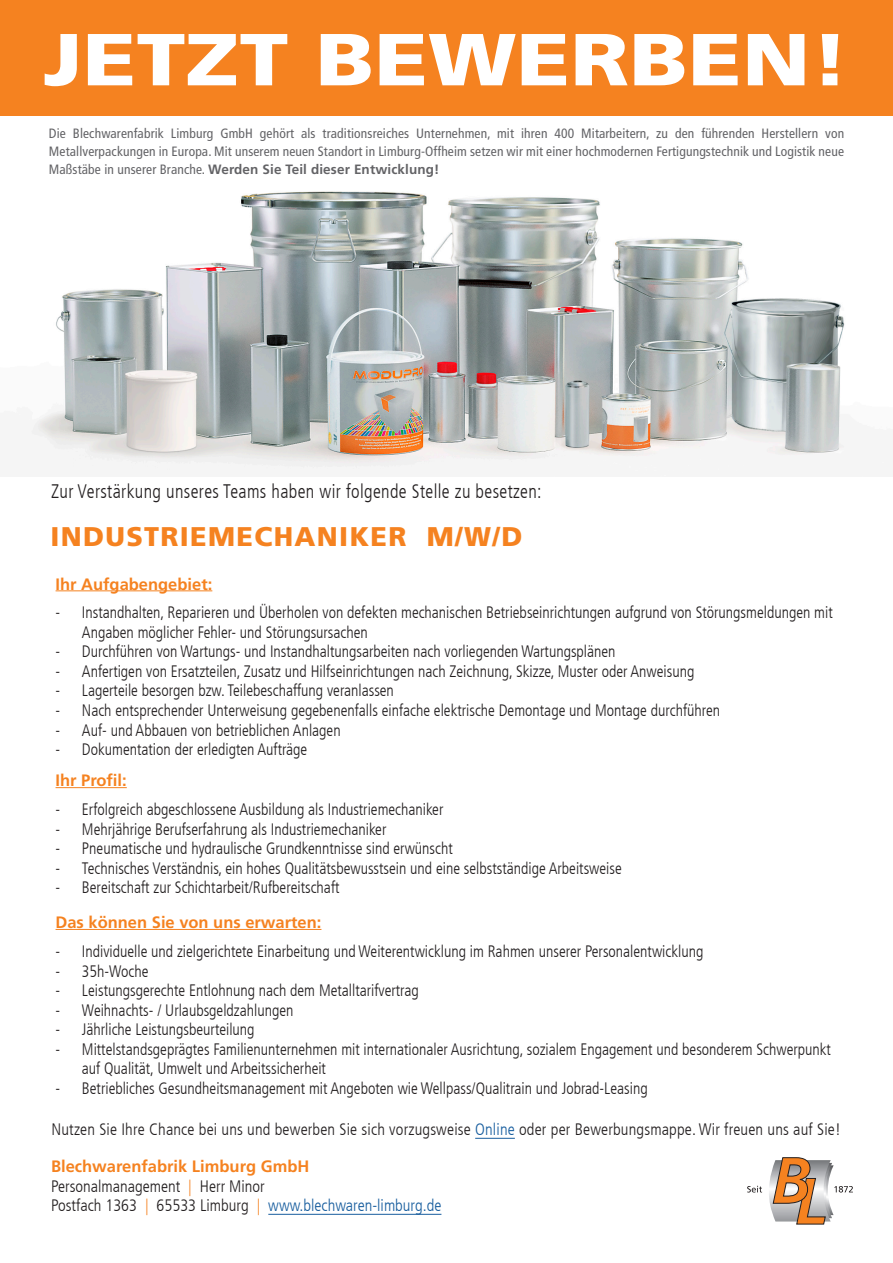
<style>
.page{position:relative;width:893px;height:1263px;background:#fff}
.page>*{position:absolute;margin:0;border:0;box-sizing:border-box;transform-origin:0 0}
.t1{font:900 73.5px "Frutiger LT Com";color:#fff;scale:1.2 1}
.t2{font:900 27px "Frutiger LT Com";letter-spacing:.05em;color:#f58220}
.t3{font:300 condensed 19.5px "Frutiger LT Com";letter-spacing:.02em;color:#231f20;scale:.94 1}
.t4{font:300 condensed 16.5px/19.5px "Frutiger LT Com";color:#231f20;scale:.96 1}
.t5{font:300 condensed 16.5px/19.8px "Frutiger LT Com";color:#231f20}
.t6{font:700 16.5px "Frutiger LT Com";color:#f58220}
.t7{font:condensed 13.5px/18px "Frutiger LT Com";letter-spacing:.01em;color:#636366;text-align:justify}
.s1{font-weight:700;font-stretch:normal}
.s2{color:#175d9e}
.s3{font-weight:700;font-stretch:normal;color:#f58220}
.s4{color:#f58220}
</style>
<div class="page">
<img style="left:31px;top:191px;width:814px;height:279px">
<div style="left:0;top:0;width:893px;height:116px;background:#f58220"></div>
<svg style="left:747px;top:1157px;width:106px;height:68px"></svg>
<hr style="left:56px;top:590px;width:156px;height:1px;background:#f58220">
<hr style="left:56px;top:787px;width:71px;height:1px;background:#f58220">
<hr style="left:56px;top:929px;width:265px;height:1px;background:#f58220">
<hr style="left:268px;top:1214px;width:173px;height:1px;background:#175d9e">
<hr style="left:475px;top:1138px;width:40px;height:1px;background:#175d9e">
<h1 class="t1" style="left:43px;top:15px;width:673px">JETZT BEWERBEN!</h1>
<p class="t7" style="left:49px;top:124px;width:797px">Die Blechwarenfabrik Limburg GmbH gehört als traditionsreiches Unternehmen, mit ihren 400 Mitarbeitern, zu den führenden Herstellern von Metallverpackungen in Europa. Mit unserem neuen Standort in Limburg-Offheim setzen wir mit einer hochmodernen Fertigungstechnik und Logistik neue Maßstäbe in unserer Branche. <span class="s1">Werden Sie Teil dieser Entwicklung!</span></p>
<p class="t3" style="left:51px;top:480px;width:523px">Zur Verstärkung unseres Teams haben wir folgende Stelle zu besetzen:</p>
<h2 class="t2" style="left:50px;top:520px;width:473px">INDUSTRIEMECHANIKER M/W/D</h2>
<p class="t6" style="left:56px;top:574px;width:158px">Ihr Aufgabengebiet:</p>
<p class="t4" style="left:82px;top:603px;width:784px;text-indent:-26px">- Instandhalten, Reparieren und Überholen von defekten mechanischen Betriebseinrichtungen aufgrund von Störungsmeldungen mit<br>Angaben möglicher Fehler- und Störungsursachen</p>
<p class="t4" style="left:56px;top:642px;width:585px">- Durchführen von Wartungs- und Instandhaltungsarbeiten nach vorliegenden Wartungsplänen</p>
<p class="t4" style="left:56px;top:662px;width:667px">- Anfertigen von Ersatzteilen, Zusatz und Hilfseinrichtungen nach Zeichnung, Skizze, Muster oder Anweisung</p>
<p class="t4" style="left:56px;top:681px;width:354px">- Lagerteile besorgen bzw. Teilebeschaffung veranlassen</p>
<p class="t4" style="left:56px;top:701px;width:694px">- Nach entsprechender Unterweisung gegebenenfalls einfache elektrische Demontage und Montage durchführen</p>
<p class="t4" style="left:56px;top:720px;width:299px">- Auf- und Abbauen von betrieblichen Anlagen</p>
<p class="t4" style="left:56px;top:740px;width:264px">- Dokumentation der erledigten Aufträge</p>
<p class="t6" style="left:56px;top:770px;width:73px">Ihr Profil:</p>
<p class="t4" style="left:56px;top:800px;width:406px">- Erfolgreich abgeschlossene Ausbildung als Industriemechaniker</p>
<p class="t4" style="left:56px;top:819px;width:346px">- Mehrjährige Berufserfahrung als Industriemechaniker</p>
<p class="t4" style="left:56px;top:839px;width:415px">- Pneumatische und hydraulische Grundkenntnisse sind erwünscht</p>
<p class="t4" style="left:56px;top:858px;width:591px">- Technisches Verständnis, ein hohes Qualitätsbewusstsein und eine selbstständige Arbeitsweise</p>
<p class="t4" style="left:56px;top:878px;width:297px">- Bereitschaft zur Schichtarbeit/Rufbereitschaft</p>
<p class="t6" style="left:56px;top:912px;width:267px">Das können Sie von uns erwarten:</p>
<p class="t4" style="left:56px;top:942px;width:676px">- Individuelle und zielgerichtete Einarbeitung und Weiterentwicklung im Rahmen unserer Personalentwicklung</p>
<p class="t4" style="left:56px;top:961px;width:98px">- 35h-Woche</p>
<p class="t4" style="left:56px;top:981px;width:380px">- Leistungsgerechte Entlohnung nach dem Metalltarifvertrag</p>
<p class="t4" style="left:56px;top:1000px;width:249px">- Weihnachts- / Urlaubsgeldzahlungen</p>
<p class="t4" style="left:56px;top:1020px;width:209px">- Jährliche Leistungsbeurteilung</p>
<p class="t4" style="left:82px;top:1039px;width:782px;text-indent:-26px">- Mittelstandsgeprägtes Familienunternehmen mit internationaler Ausrichtung, sozialem Engagement und besonderem Schwerpunkt auf Qualität, Umwelt und Arbeitssicherheit</p>
<p class="t4" style="left:56px;top:1078px;width:618px">- Betriebliches Gesundheitsmanagement mit Angeboten wie Wellpass/Qualitrain und Jobrad-Leasing</p>
<p class="t5" style="left:52px;top:1120px;width:791px">Nutzen Sie Ihre Chance bei uns und bewerben Sie sich vorzugsweise <span class="s2">Online</span> oder per Bewerbungsmappe. Wir freuen uns auf Sie!</p>
<p class="t5" style="left:51px;top:1156px;width:392px"><span class="s3">Blechwarenfabrik Limburg GmbH<br></span>Personalmanagement <span class="s4">|</span> Herr Minor<br>Postfach 1363 <span class="s4">|</span> 65533 Limburg <span class="s4">|</span> <span class="s2">www.blechwaren-limburg.de</span></p>
</div>
